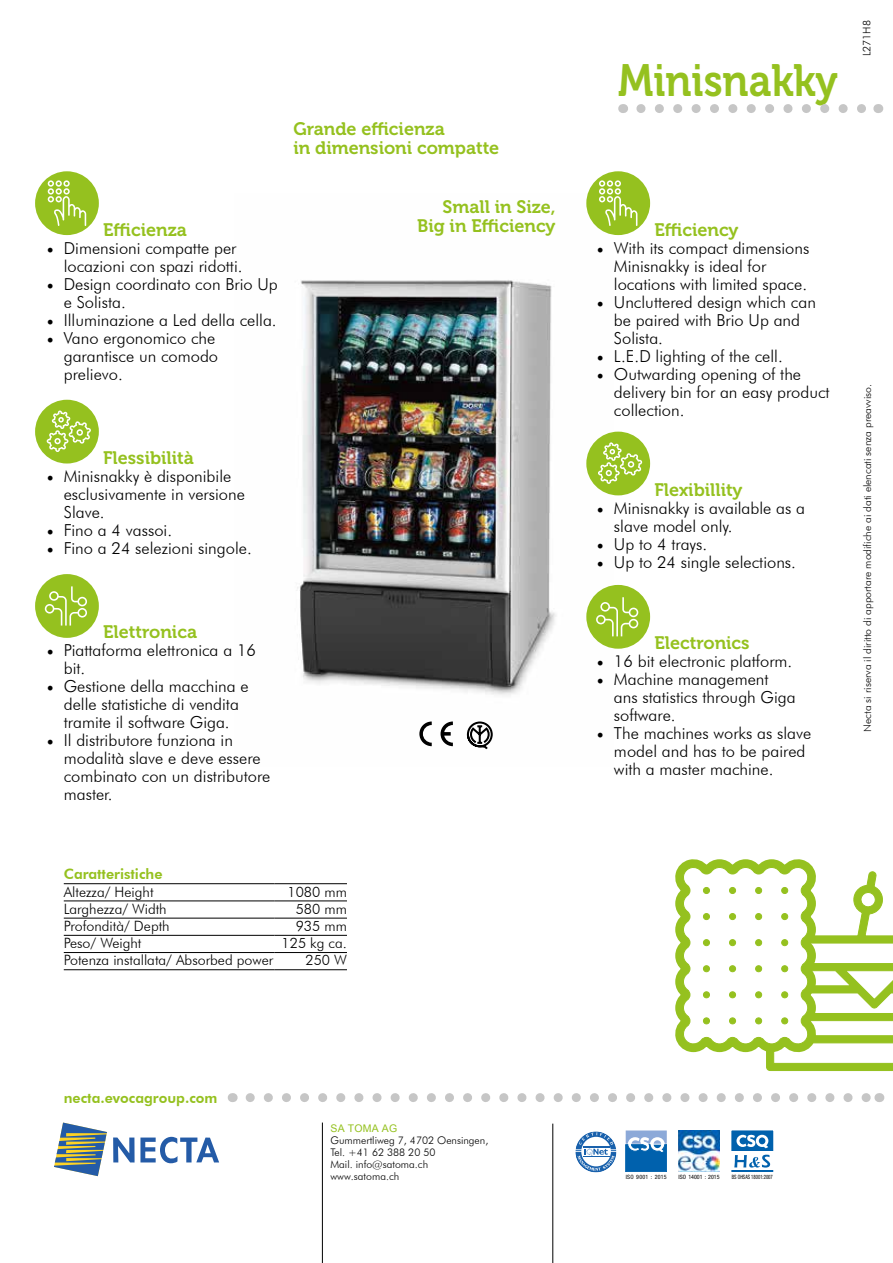
<style>
.page{position:relative;width:893px;height:1263px;background:#fff}
.page>*{position:absolute;margin:0;border:0;box-sizing:border-box;transform-origin:0 0}
.t1{font:45px "Museo 700";color:#95c11f;scale:.9 1}
.t2{font:18px/19.5px "Museo 700";color:#95c11f}
.t3{font:300 16.5px/18px "Futura BT";color:#000}
.t4{font:300 14.25px "Futura BT";color:#000}
.t5{font:800 14.25px "Futura BT";color:#95c11f}
.t6{font:300 10.5px/12px "Futura BT";color:#000}
.t7{font:10.5px "Arial";color:#94c11e}
.t8{font:condensed 5.85px "Helvetica Neue LT Std";letter-spacing:.005em;color:#000;scale:.8 1}
.t9{font:condensed 5.85px "Helvetica Neue LT Std";letter-spacing:.005em;color:#000}
.t10{font:condensed 5.85px "Helvetica Neue LT Std";letter-spacing:.04em;color:#000}
.s1{font-family:"Minion Pro";font-weight:400;font-size:18px}
</style>
<div class="page">
<img style="left:297px;top:215px;width:315px;height:535px">
<svg style="left:54px;top:1122px;width:53px;height:54px"></svg>
<svg style="left:113px;top:1137px;width:106px;height:26px"></svg>
<svg style="left:250px;top:1093px;width:620px;height:9px"></svg>
<hr style="left:553px;top:1123px;width:1px;height:140px;background:#000">
<hr style="left:322px;top:1122px;width:1px;height:141px;background:#000">
<svg style="left:678px;top:1130px;width:42px;height:42px"></svg>
<img style="left:679px;top:1130px;width:41px;height:41px">
<svg style="left:625px;top:1130px;width:42px;height:42px"></svg>
<svg style="left:626px;top:1130px;width:41px;height:41px;background:#4d8dc5"></svg>
<svg style="left:576px;top:1132px;width:39px;height:39px"></svg>
<div style="left:574px;top:1130px;width:43px;height:43px;border:1px solid #fff;border-radius:50%"></div>
<div style="left:731px;top:1130px;width:42px;height:21px;background:#0061ad"></div>
<svg style="left:736px;top:1134px;width:32px;height:14px"></svg>
<hr style="left:731px;top:1170px;width:42px;height:2px;background:#0061ad">
<svg style="left:734px;top:1155px;width:36px;height:12px"></svg>
<div style="left:730px;top:1129px;width:45px;height:52px;border:2px solid #fff"></div>
<svg style="left:641px;top:104px;width:225px;height:9px"></svg>
<svg style="left:467px;top:721px;width:26px;height:28px"></svg>
<svg style="left:419px;top:721px;width:13px;height:25px"></svg>
<svg style="left:441px;top:721px;width:12px;height:25px"></svg>
<svg style="left:675px;top:859px;width:218px;height:212px"></svg>
<hr style="left:64px;top:901px;width:211px;height:1px;background:#000">
<hr style="left:275px;top:901px;width:72px;height:1px;background:#000">
<hr style="left:64px;top:918px;width:211px;height:1px;background:#000">
<hr style="left:275px;top:918px;width:72px;height:1px;background:#000">
<hr style="left:64px;top:935px;width:211px;height:1px;background:#000">
<hr style="left:275px;top:935px;width:72px;height:1px;background:#000">
<hr style="left:64px;top:952px;width:211px;height:1px;background:#000">
<hr style="left:275px;top:952px;width:72px;height:1px;background:#000">
<hr style="left:64px;top:969px;width:211px;height:1px;background:#000">
<hr style="left:275px;top:969px;width:72px;height:1px;background:#000">
<hr style="left:64px;top:883px;width:211px;height:1px;background:#000">
<hr style="left:275px;top:883px;width:72px;height:1px;background:#000">
<div style="left:35px;top:400px;width:64px;height:63px;background:#95c11f;border-radius:50%"></div>
<svg style="left:47px;top:410px;width:44px;height:42px"></svg>
<div style="left:586px;top:432px;width:64px;height:63px;background:#95c11f;border-radius:50%"></div>
<svg style="left:598px;top:442px;width:44px;height:42px"></svg>
<div style="left:35px;top:574px;width:64px;height:64px;background:#95c11f;border-radius:50%"></div>
<svg style="left:45px;top:586px;width:42px;height:39px"></svg>
<div style="left:586px;top:585px;width:64px;height:64px;background:#95c11f;border-radius:50%"></div>
<svg style="left:596px;top:597px;width:42px;height:39px"></svg>
<div style="left:35px;top:171px;width:64px;height:64px;background:#95c11f;border-radius:50%"></div>
<svg style="left:48px;top:180px;width:38px;height:46px"></svg>
<div style="left:586px;top:171px;width:64px;height:64px;background:#95c11f;border-radius:50%"></div>
<svg style="left:599px;top:180px;width:38px;height:46px"></svg>
<p class="t2" style="left:293px;top:119px;width:207px">Grande efficienza<br>in dimensioni compatte</p>
<p class="t2" style="left:442px;top:197px;width:115px">Small in Size,</p>
<p class="t2" style="left:103px;top:220px;width:85px">Efficienza</p>
<p class="t2" style="left:417px;top:216px;width:140px">Big in Efficiency</p>
<p class="t3" style="left:64px;top:239px;width:180px;text-indent:-17px"><span class="s1">•</span> Dimensioni compatte per locazioni con spazi ridotti.</p>
<p class="t3" style="left:64px;top:275px;width:216px;text-indent:-17px"><span class="s1">•</span> Design coordinato con Brio Up e Solista.</p>
<p class="t3" style="left:47px;top:311px;width:231px"><span class="s1">•</span> Illuminazione a Led della cella.</p>
<p class="t3" style="left:64px;top:329px;width:156px;text-indent:-17px"><span class="s1">•</span> Vano ergonomico che garantisce un comodo prelievo.</p>
<p class="t2" style="left:103px;top:448px;width:92px">Flessibilità</p>
<p class="t3" style="left:64px;top:467px;width:183px;text-indent:-17px"><span class="s1">•</span> Minisnakky è disponibile esclusivamente in versione<br>Slave.</p>
<p class="t3" style="left:47px;top:521px;width:127px"><span class="s1">•</span> Fino a 4 vassoi.</p>
<p class="t3" style="left:47px;top:539px;width:206px"><span class="s1">•</span> Fino a 24 selezioni singole.</p>
<p class="t2" style="left:103px;top:622px;width:95px">Elettronica</p>
<p class="t3" style="left:64px;top:641px;width:194px;text-indent:-17px"><span class="s1">•</span> Piattaforma elettronica a 16 bit.</p>
<p class="t3" style="left:47px;top:677px;width:203px;text-align:center"><span class="s1">•</span> Gestione della macchina e delle statistiche di vendita tramite il software Giga.</p>
<p class="t3" style="left:64px;top:731px;width:208px;text-indent:-17px"><span class="s1">•</span> Il distributore funziona in modalità slave e deve essere combinato con un distributore master.</p>
<p class="t5" style="left:64px;top:866px;width:100px">Caratteristiche</p>
<p class="t4" style="left:64px;top:883px;width:91px">Altezza/ Height</p>
<p class="t4" style="left:288px;top:883px;width:61px">1080 mm</p>
<p class="t4" style="left:64px;top:900px;width:104px">Larghezza/ Width</p>
<p class="t4" style="left:296px;top:900px;width:53px">580 mm</p>
<p class="t4" style="left:64px;top:917px;width:107px">Profondità/ Depth</p>
<p class="t4" style="left:296px;top:917px;width:53px">935 mm</p>
<p class="t4" style="left:64px;top:934px;width:79px">Peso/ Weight</p>
<p class="t4" style="left:282px;top:934px;width:67px">125 kg ca.</p>
<p class="t4" style="left:64px;top:952px;width:211px">Potenza installata/ Absorbed power</p>
<p class="t4" style="left:305px;top:952px;width:43px">250 W</p>
<h1 class="t1" style="left:618px;top:55px;width:246px">Minisnakky</h1>
<p class="t6" style="left:860px;top:56px;width:37px;rotate:-90deg">L271H8</p>
<p class="t2" style="left:654px;top:220px;width:86px">Efficiency</p>
<p class="t3" style="left:614px;top:239px;width:197px;text-indent:-17px"><span class="s1">•</span> With its compact dimensions<br>Minisnakky is ideal for locations with limited space.</p>
<p class="t3" style="left:614px;top:293px;width:203px;text-indent:-17px"><span class="s1">•</span> Uncluttered design which can be paired with Brio Up and<br>Solista.</p>
<p class="t3" style="left:597px;top:347px;width:187px"><span class="s1">•</span> L.E.D lighting of the cell.</p>
<p class="t3" style="left:614px;top:365px;width:217px;text-indent:-17px"><span class="s1">•</span> Outwarding opening of the delivery bin for an easy product collection.</p>
<p class="t2" style="left:654px;top:481px;width:90px">Flexibillity</p>
<p class="t3" style="left:614px;top:499px;width:193px;text-indent:-17px"><span class="s1">•</span> Minisnakky is available as a slave model only.</p>
<p class="t3" style="left:597px;top:535px;width:112px"><span class="s1">•</span> Up to 4 trays.</p>
<p class="t3" style="left:597px;top:553px;width:201px"><span class="s1">•</span> Up to 24 single selections.</p>
<p class="t2" style="left:654px;top:633px;width:97px">Electronics</p>
<p class="t3" style="left:597px;top:652px;width:197px"><span class="s1">•</span> 16 bit electronic platform.</p>
<p class="t3" style="left:614px;top:670px;width:183px;text-indent:-17px"><span class="s1">•</span> Machine management ans statistics through Giga software.</p>
<p class="t3" style="left:614px;top:724px;width:199px;text-indent:-17px"><span class="s1">•</span> The machines works as slave model and has to be paired with a master machine.</p>
<p class="t6" style="left:861px;top:732px;width:349px;rotate:-90deg">Necta si riserva il diritto di apportare modifiche ai dati elencati senza preavviso.</p>
<p class="t5" style="left:64px;top:1089px;width:155px">necta.evocagroup.com</p>
<p class="t7" style="left:330px;top:1123px;width:68px">SA TOMA AG</p>
<p class="t6" style="left:330px;top:1135px;width:159px">Gummertliweg 7, 4702 Oensingen,<br>Tel. +41 62 388 20 50<br>Mail. info@satoma.ch www.satoma.ch</p>
<p class="t10" style="left:626px;top:1173px;width:43px">ISO 9001 : 2015</p>
<p class="t9" style="left:679px;top:1173px;width:42px">ISO 14001 : 2015</p>
<p class="t8" style="left:732px;top:1173px;width:53px">BS OHSAS 18001:2007</p>
</div>
